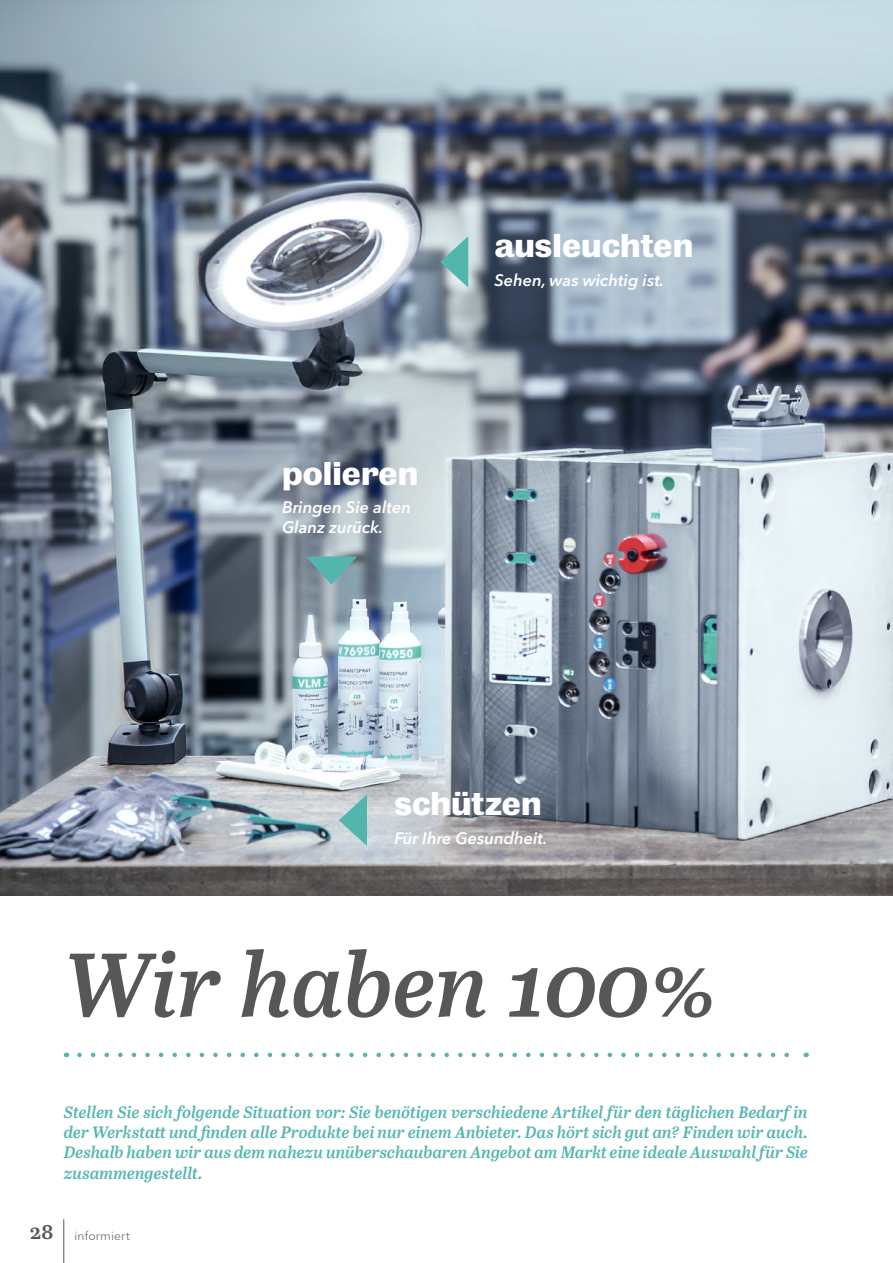
<style>
.page{position:relative;width:893px;height:1263px;background:#fff}
.page>*{position:absolute;margin:0;border:0;box-sizing:border-box;transform-origin:0 0}
.t1{font:italic 600 90px "Abril Text";color:#575756}
.t2{font:700 30px "Bureau Grot";color:#fff}
.t3{font:italic 600 16.5px/20.2px "Abril Text";color:#52b5ae;text-align:justify}
.t4{font:italic 600 16.5px/19.8px "Avenir Next W1 G";color:#fff}
.t5{font:300 12px "Avenir Next W1 G";letter-spacing:.015em;color:#575756}
.s1{font-family:"Abril Text";font-weight:600;font-size:21px}
</style>
<div class="page">
<img style="left:0;top:0;width:893px;height:895px">
<svg style="left:79px;top:1053px;width:710px;height:4px"></svg>
<svg style="left:306px;top:556px;width:51px;height:29px"></svg>
<svg style="left:440px;top:236px;width:28px;height:52px"></svg>
<svg style="left:339px;top:794px;width:28px;height:52px"></svg>
<hr style="left:64px;top:1219px;width:1px;height:44px;background:#575756">
<h2 class="t2" style="left:282px;top:455px;width:138px">polieren</h2>
<p class="t4" style="left:282px;top:498px;width:130px">Bringen Sie alten<br>Glanz zurück.</p>
<h2 class="t2" style="left:494px;top:228px;width:200px">ausleuchten</h2>
<p class="t4" style="left:494px;top:270px;width:171px">Sehen, was wichtig ist.</p>
<h2 class="t2" style="left:394px;top:785px;width:149px">schützen</h2>
<p class="t4" style="left:394px;top:828px;width:154px">Für Ihre Gesundheit.</p>
<h1 class="t1" style="left:64px;top:919px;width:656px">Wir haben 100%</h1>
<p class="t3" style="left:64px;top:1101px;width:746px">Stellen Sie sich folgende Situation vor: Sie benötigen verschiedene Artikel für den täglichen Bedarf in der Werkstatt und finden alle Produkte bei nur einem Anbieter. Das hört sich gut an? Finden wir auch.<br>Deshalb haben wir aus dem nahezu unüberschaubaren Angebot am Markt eine ideale Auswahl für Sie zusammengestellt.</p>
<p class="t5" style="left:30px;top:1229px;width:102px"><span class="s1">28</span> informiert</p>
</div>
